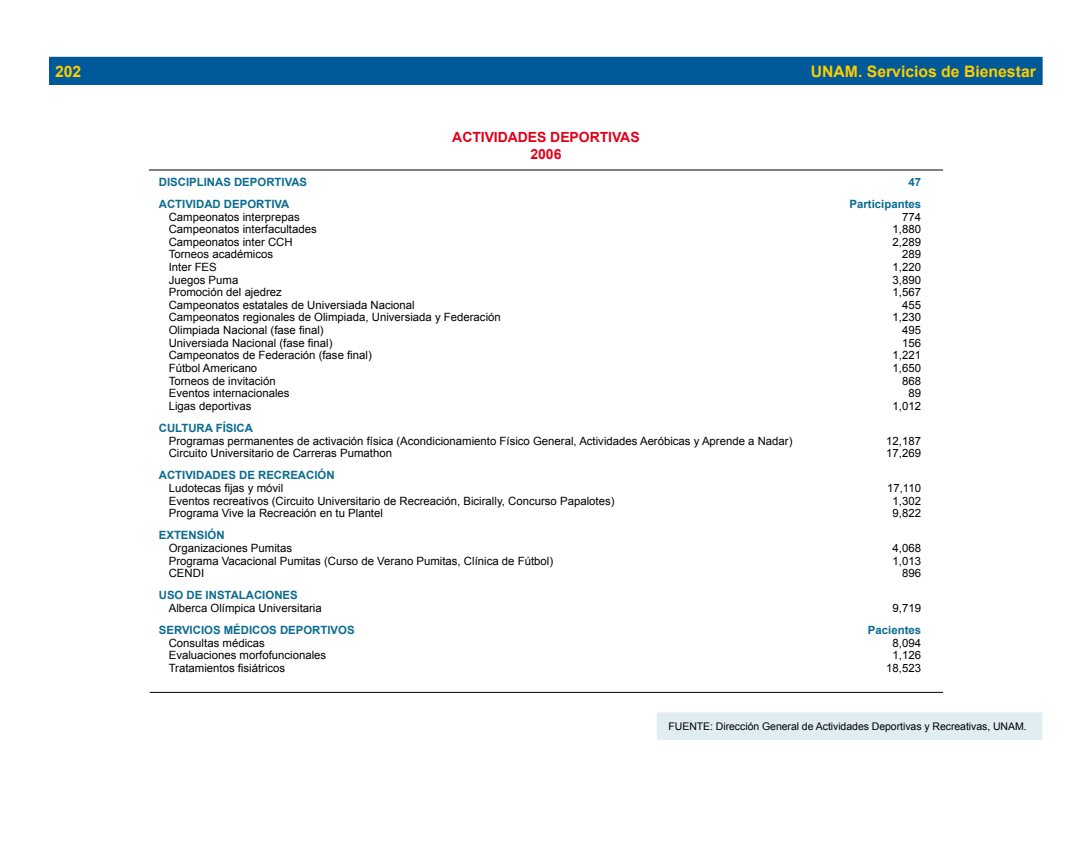
<style>
.page{position:relative;width:1092px;height:844px;background:#fff}
.page>*{position:absolute;margin:0;border:0;box-sizing:border-box;transform-origin:0 0}
.t1{font:700 15.75px "Arial";color:#fecc00}
.t2{font:700 14px/17.5px "Arial";letter-spacing:-.005em;color:#e2001a;text-align:center}
.t3{font:11.38px "Arial";color:#000}
.t4{font:700 11.38px "Arial";color:#0b6b91}
.t5{font:10.5px "Arial";letter-spacing:-.005em;color:#000}
</style>
<div class="page">
<div style="left:50px;top:57px;width:992px;height:27px;background:#005998"></div>
<div style="left:657px;top:713px;width:384px;height:25px;background:#e0edf3"></div>
<div style="left:656px;top:712px;width:386px;height:27px;border:2px solid #e0edf3"></div>
<hr style="left:149px;top:170px;width:794px;height:1px;background:#000">
<hr style="left:150px;top:692px;width:793px;height:1px;background:#000">
<h1 class="t1" style="left:55px;top:62px;width:28px">202</h1>
<h1 class="t1" style="left:810px;top:62px;width:226px">UNAM. Servicios de Bienestar</h1>
<p class="t2" style="left:452px;top:128px;width:189px">ACTIVIDADES DEPORTIVAS<br>2006</p>
<p class="t4" style="left:159px;top:175px;width:150px">DISCIPLINAS DEPORTIVAS</p>
<p class="t4" style="left:908px;top:175px;width:14px">47</p>
<p class="t4" style="left:159px;top:197px;width:132px">ACTIVIDAD DEPORTIVA</p>
<p class="t4" style="left:849px;top:197px;width:73px">Participantes</p>
<p class="t3" style="left:169px;top:210px;width:132px">Campeonatos interprepas</p>
<p class="t3" style="left:902px;top:210px;width:20px">774</p>
<p class="t3" style="left:169px;top:223px;width:149px">Campeonatos interfacultades</p>
<p class="t3" style="left:892px;top:223px;width:30px">1,880</p>
<p class="t3" style="left:169px;top:235px;width:125px">Campeonatos inter CCH</p>
<p class="t3" style="left:892px;top:235px;width:30px">2,289</p>
<p class="t3" style="left:169px;top:248px;width:106px">Torneos académicos</p>
<p class="t3" style="left:902px;top:248px;width:20px">289</p>
<p class="t3" style="left:169px;top:260px;width:50px">Inter FES</p>
<p class="t3" style="left:892px;top:260px;width:30px">1,220</p>
<p class="t3" style="left:169px;top:273px;width:71px">Juegos Puma</p>
<p class="t3" style="left:892px;top:273px;width:30px">3,890</p>
<p class="t3" style="left:169px;top:286px;width:115px">Promoción del ajedrez</p>
<p class="t3" style="left:892px;top:286px;width:30px">1,567</p>
<p class="t3" style="left:169px;top:298px;width:247px">Campeonatos estatales de Universiada Nacional</p>
<p class="t3" style="left:902px;top:298px;width:20px">455</p>
<p class="t3" style="left:169px;top:311px;width:333px">Campeonatos regionales de Olimpiada, Universiada y Federación</p>
<p class="t3" style="left:892px;top:311px;width:30px">1,230</p>
<p class="t3" style="left:169px;top:323px;width:156px">Olimpiada Nacional (fase final)</p>
<p class="t3" style="left:902px;top:323px;width:20px">495</p>
<p class="t3" style="left:169px;top:336px;width:165px">Universiada Nacional (fase final)</p>
<p class="t3" style="left:902px;top:336px;width:20px">156</p>
<p class="t3" style="left:169px;top:349px;width:204px">Campeonatos de Federación (fase final)</p>
<p class="t3" style="left:892px;top:349px;width:30px">1,221</p>
<p class="t3" style="left:169px;top:361px;width:90px">Fútbol Americano</p>
<p class="t3" style="left:892px;top:361px;width:30px">1,650</p>
<p class="t3" style="left:169px;top:374px;width:108px">Torneos de invitación</p>
<p class="t3" style="left:902px;top:374px;width:20px">868</p>
<p class="t3" style="left:169px;top:386px;width:122px">Eventos internacionales</p>
<p class="t3" style="left:908px;top:386px;width:14px">89</p>
<p class="t3" style="left:169px;top:399px;width:84px">Ligas deportivas</p>
<p class="t3" style="left:892px;top:399px;width:30px">1,012</p>
<p class="t4" style="left:159px;top:421px;width:96px">CULTURA FÍSICA</p>
<p class="t3" style="left:169px;top:434px;width:625px">Programas permanentes de activación física (Acondicionamiento Físico General, Actividades Aeróbicas y Aprende a Nadar)</p>
<p class="t3" style="left:886px;top:434px;width:36px">12,187</p>
<p class="t3" style="left:169px;top:446px;width:225px">Circuito Universitario de Carreras Pumathon</p>
<p class="t3" style="left:886px;top:446px;width:36px">17,269</p>
<p class="t4" style="left:159px;top:469px;width:177px">ACTIVIDADES DE RECREACIÓN</p>
<p class="t3" style="left:169px;top:481px;width:116px">Ludotecas fijas y móvil</p>
<p class="t3" style="left:887px;top:481px;width:35px">17,110</p>
<p class="t3" style="left:169px;top:494px;width:447px">Eventos recreativos (Circuito Universitario de Recreación, Bicirally, Concurso Papalotes)</p>
<p class="t3" style="left:892px;top:494px;width:30px">1,302</p>
<p class="t3" style="left:169px;top:506px;width:216px">Programa Vive la Recreación en tu Plantel</p>
<p class="t3" style="left:892px;top:506px;width:30px">9,822</p>
<p class="t4" style="left:159px;top:529px;width:67px">EXTENSIÓN</p>
<p class="t3" style="left:169px;top:541px;width:125px">Organizaciones Pumitas</p>
<p class="t3" style="left:892px;top:541px;width:30px">4,068</p>
<p class="t3" style="left:169px;top:554px;width:386px">Programa Vacacional Pumitas (Curso de Verano Pumitas, Clínica de Fútbol)</p>
<p class="t3" style="left:892px;top:554px;width:30px">1,013</p>
<p class="t3" style="left:169px;top:566px;width:37px">CENDI</p>
<p class="t3" style="left:902px;top:566px;width:20px">896</p>
<p class="t4" style="left:159px;top:588px;width:140px">USO DE INSTALACIONES</p>
<p class="t3" style="left:169px;top:601px;width:154px">Alberca Olímpica Universitaria</p>
<p class="t3" style="left:892px;top:601px;width:30px">9,719</p>
<p class="t4" style="left:159px;top:623px;width:197px">SERVICIOS MÉDICOS DEPORTIVOS</p>
<p class="t4" style="left:867px;top:623px;width:55px">Pacientes</p>
<p class="t3" style="left:169px;top:636px;width:98px">Consultas médicas</p>
<p class="t3" style="left:892px;top:636px;width:30px">8,094</p>
<p class="t3" style="left:169px;top:648px;width:159px">Evaluaciones morfofuncionales</p>
<p class="t3" style="left:892px;top:648px;width:30px">1,126</p>
<p class="t3" style="left:169px;top:661px;width:118px">Tratamientos fisiátricos</p>
<p class="t3" style="left:886px;top:661px;width:36px">18,523</p>
<p class="t5" style="left:668px;top:720px;width:360px">FUENTE: Dirección General de Actividades Deportivas y Recreativas, UNAM.</p>
</div>
